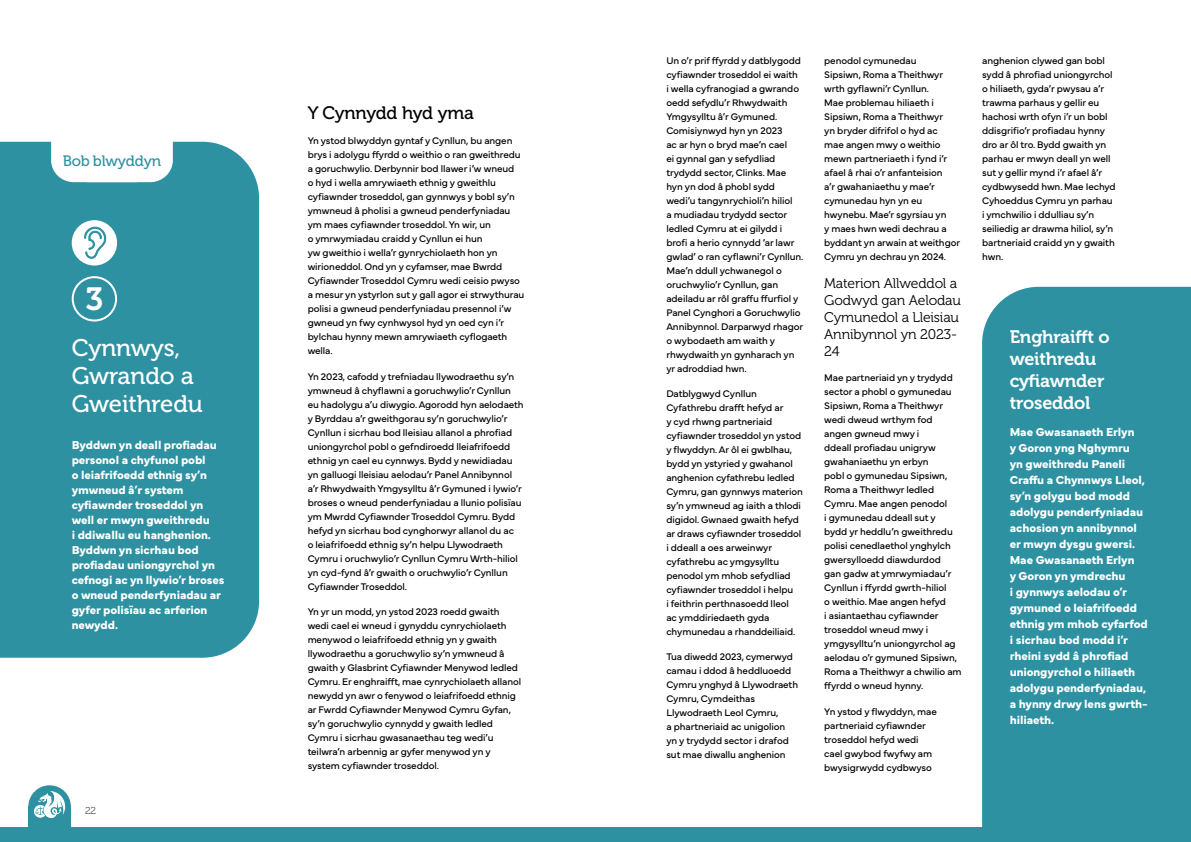
<style>
.page{position:relative;width:1191px;height:842px;background:#fff}
.page>*{position:absolute;margin:0;border:0;box-sizing:border-box;transform-origin:0 0}
.t1{font:32px "Museo 700";color:#fff}
.t2{font:24px/28px "Museo 500";letter-spacing:-.005em;color:#fff}
.t3{font:18px/22px "Museo 700";letter-spacing:-.01em;color:#fff}
.t4{font:18px "Museo 500";letter-spacing:-.01em;color:#000}
.t5{font:15px "Museo 500";letter-spacing:-.01em;color:#2d91a1}
.t6{font:14px/17px "Museo 300";letter-spacing:-.01em;color:#000}
.t7{font:700 12px/16px "Mundial";letter-spacing:-.01em;color:#fff}
.t8{font:10px/14px "Mundial";letter-spacing:-.01em;color:#000}
.t9{font:10px "Museo 100";color:#000}
</style>
<div class="page">
<div style="left:0;top:828px;width:595px;height:14px;background:#2d91a1"></div>
<div style="left:28px;top:806px;width:43px;height:36px;background:#2d91a1"></div>
<div style="left:28px;top:785px;width:43px;height:43px;background:#2d91a1;border-radius:50%"></div>
<svg style="left:34px;top:791px;width:31px;height:28px"></svg>
<div style="left:982px;top:287px;width:209px;height:541px;background:#2d91a1"></div>
<div style="left:595px;top:828px;width:596px;height:14px;background:#2d91a1"></div>
<div style="left:0;top:142px;width:259px;height:516px;background:#2d91a1"></div>
<div style="left:72px;top:276px;width:45px;height:45px;border:2px solid #fff;border-radius:50%"></div>
<div style="left:72px;top:220px;width:45px;height:46px;background:#fff;border-radius:50%"></div>
<svg style="left:84px;top:226px;width:22px;height:33px"></svg>
<svg style="left:51px;top:142px;width:122px;height:40px"></svg>
<h3 class="t5" style="left:63px;top:152px;width:100px">Bob blwyddyn</h3>
<h3 class="t5" style="left:85px;top:152px;width:56px">We will:</h3>
<h1 class="t1" style="left:85px;top:281px;width:19px">3</h1>
<h2 class="t2" style="left:72px;top:334px;width:132px">Cynnwys,<br>Gwrando a<br>Gweithredu</h2>
<p class="t7" style="left:72px;top:436px;width:154px;line-height:15px">Byddwn yn deall profiadau personol a chyfunol pobl<br>o leiafrifoedd ethnig sy’n ymwneud â’r system cyfiawnder troseddol yn well er mwyn gweithredu<br>i ddiwallu eu hanghenion.<br>Byddwn yn sicrhau bod profiadau uniongyrchol yn cefnogi ac yn llywio’r broses o wneud penderfyniadau ar gyfer polisïau ac arferion newydd.</p>
<p class="t9" style="left:85px;top:805px;width:13px">22</p>
<h3 class="t4" style="left:308px;top:103px;width:168px">Y Cynnydd hyd yma</h3>
<p class="t8" style="left:308px;top:133px;width:218px">Yn ystod blwyddyn gyntaf y Cynllun, bu angen brys i adolygu ffyrdd o weithio o ran gweithredu a goruchwylio. Derbynnir bod llawer i’w wneud<br>o hyd i wella amrywiaeth ethnig y gweithlu cyfiawnder troseddol, gan gynnwys y bobl sy’n ymwneud â pholisi a gwneud penderfyniadau ym maes cyfiawnder troseddol. Yn wir, un<br>o ymrwymiadau craidd y Cynllun ei hun<br>yw gweithio i wella’r gynrychiolaeth hon yn wirioneddol. Ond yn y cyfamser, mae Bwrdd Cyfiawnder Troseddol Cymru wedi ceisio pwyso a mesur yn ystyrlon sut y gall agor ei strwythurau polisi a gwneud penderfyniadau presennol i’w gwneud yn fwy cynhwysol hyd yn oed cyn i’r bylchau hynny mewn amrywiaeth cyflogaeth wella.</p>
<p class="t8" style="left:308px;top:368px;width:217px">Yn 2023, cafodd y trefniadau llywodraethu sy’n ymwneud â chyflawni a goruchwylio’r Cynllun eu hadolygu a’u diwygio. Agorodd hyn aelodaeth y Byrddau a’r gweithgorau sy’n goruchwylio’r Cynllun i sicrhau bod lleisiau allanol a phrofiad uniongyrchol pobl o gefndiroedd lleiafrifoedd ethnig yn cael eu cynnwys. Bydd y newidiadau yn galluogi lleisiau aelodau’r Panel Annibynnol a’r Rhwydwaith Ymgysylltu â’r Gymuned i lywio’r broses o wneud penderfyniadau a llunio polisïau ym Mwrdd Cyfiawnder Troseddol Cymru. Bydd hefyd yn sicrhau bod cynghorwyr allanol du ac<br>o leiafrifoedd ethnig sy’n helpu Llywodraeth Cymru i oruchwylio’r Cynllun Cymru Wrth-hiliol yn cyd-fynd â’r gwaith o oruchwylio’r Cynllun Cyfiawnder Troseddol.</p>
<p class="t8" style="left:308px;top:604px;width:215px">Yn yr un modd, yn ystod 2023 roedd gwaith wedi cael ei wneud i gynyddu cynrychiolaeth menywod o leiafrifoedd ethnig yn y gwaith llywodraethu a goruchwylio sy’n ymwneud â gwaith y Glasbrint Cyfiawnder Menywod ledled Cymru. Er enghraifft, mae cynrychiolaeth allanol newydd yn awr o fenywod o leiafrifoedd ethnig ar Fwrdd Cyfiawnder Menywod Cymru Gyfan, sy’n goruchwylio cynnydd y gwaith ledled Cymru i sicrhau gwasanaethau teg wedi’u teilwra’n arbennig ar gyfer menywod yn y system cyfiawnder troseddol.</p>
<p class="t8" style="left:666px;top:52px;width:138px">Un o’r prif ffyrdd y datblygodd cyfiawnder troseddol ei waith<br>i wella cyfranogiad a gwrando oedd sefydlu’r Rhwydwaith<br>Ymgysylltu â’r Gymuned.<br>Comisiynwyd hyn yn 2023<br>ac ar hyn o bryd mae’n cael<br>ei gynnal gan y sefydliad trydydd sector, Clinks. Mae hyn yn dod â phobl sydd wedi’u tangynrychioli’n hiliol<br>a mudiadau trydydd sector ledled Cymru at ei gilydd i brofi a herio cynnydd ‘ar lawr gwlad’ o ran cyflawni’r Cynllun.<br>Mae’n ddull ychwanegol o oruchwylio’r Cynllun, gan adeiladu ar rôl graffu ffurfiol y<br>Panel Cynghori a Goruchwylio<br>Annibynnol. Darparwyd rhagor o wybodaeth am waith y rhwydwaith yn gynharach yn yr adroddiad hwn.</p>
<p class="t8" style="left:666px;top:386px;width:138px">Datblygwyd Cynllun<br>Cyfathrebu drafft hefyd ar<br>y cyd rhwng partneriaid cyfiawnder troseddol yn ystod y flwyddyn. Ar ôl ei gwblhau, bydd yn ystyried y gwahanol anghenion cyfathrebu ledled<br>Cymru, gan gynnwys materion sy’n ymwneud ag iaith a thlodi digidol. Gwnaed gwaith hefyd ar draws cyfiawnder troseddol i ddeall a oes arweinwyr cyfathrebu ac ymgysylltu penodol ym mhob sefydliad cyfiawnder troseddol i helpu<br>i feithrin perthnasoedd lleol<br>ac ymddiriedaeth gyda chymunedau a rhanddeiliaid.</p>
<p class="t8" style="left:666px;top:649px;width:133px">Tua diwedd 2023, cymerwyd camau i ddod â heddluoedd<br>Cymru ynghyd â Llywodraeth<br>Cymru, Cymdeithas<br>Llywodraeth Leol Cymru,<br>a phartneriaid ac unigolion yn y trydydd sector i drafod sut mae diwallu anghenion</p>
<p class="t8" style="left:824px;top:52px;width:137px">penodol cymunedau<br>Sipsiwn, Roma a Theithwyr wrth gyflawni’r Cynllun.<br>Mae problemau hiliaeth i<br>Sipsiwn, Roma a Theithwyr<br>yn bryder difrifol o hyd ac<br>mae angen mwy o weithio mewn partneriaeth i fynd i’r afael â rhai o’r anfanteision<br>a’r gwahaniaethu y mae’r cymunedau hyn yn eu hwynebu. Mae’r sgyrsiau yn<br>y maes hwn wedi dechrau a byddant yn arwain at weithgor<br>Cymru yn dechrau yn 2024.</p>
<h3 class="t6" style="left:824px;top:275px;width:138px">Materion Allweddol a<br>Godwyd gan Aelodau<br>Cymunedol a Lleisiau<br>Annibynnol yn 2023-<br>24</h3>
<p class="t8" style="left:824px;top:370px;width:139px">Mae partneriaid yn y trydydd sector a phobl o gymunedau<br>Sipsiwn, Roma a Theithwyr wedi dweud wrthym fod angen gwneud mwy i<br>ddeall profiadau unigryw gwahaniaethu yn erbyn<br>pobl o gymunedau Sipsiwn,<br>Roma a Theithwyr ledled<br>Cymru. Mae angen penodol<br>i gymunedau ddeall sut y<br>bydd yr heddlu’n gweithredu polisi cenedlaethol ynghylch gwersylloedd diawdurdod<br>gan gadw at ymrwymiadau’r<br>Cynllun i ffyrdd gwrth-hiliol<br>o weithio. Mae angen hefyd<br>i asiantaethau cyfiawnder troseddol wneud mwy i ymgysylltu’n uniongyrchol ag aelodau o’r gymuned Sipsiwn,<br>Roma a Theithwyr a chwilio am ffyrdd o wneud hynny.</p>
<p class="t8" style="left:824px;top:703px;width:114px">Yn ystod y flwyddyn, mae partneriaid cyfiawnder troseddol hefyd wedi cael gwybod fwyfwy am bwysigrwydd cydbwyso</p>
<p class="t8" style="left:982px;top:52px;width:135px">anghenion clywed gan bobl sydd â phrofiad uniongyrchol o hiliaeth, gyda’r pwysau a’r trawma parhaus y gellir eu hachosi wrth ofyn i’r un bobl ddisgrifio’r profiadau hynny dro ar ôl tro. Bydd gwaith yn parhau er mwyn deall yn well sut y gellir mynd i’r afael â’r cydbwysedd hwn. Mae Iechyd<br>Cyhoeddus Cymru yn parhau i ymchwilio i ddulliau sy’n seiliedig ar drawma hiliol, sy’n bartneriaid craidd yn y gwaith hwn.</p>
<h3 class="t3" style="left:1009px;top:326px;width:101px">Enghraifft o weithredu cyfiawnder troseddol</h3>
<p class="t7" style="left:1009px;top:423px;width:139px">Mae Gwasanaeth Erlyn<br>y Goron yng Nghymru<br>yn gweithredu Paneli<br>Craffu a Chynnwys Lleol, sy’n golygu bod modd adolygu penderfyniadau achosion yn annibynnol er mwyn dysgu gwersi.<br>Mae Gwasanaeth Erlyn<br>y Goron yn ymdrechu<br>i gynnwys aelodau o’r gymuned o leiafrifoedd ethnig ym mhob cyfarfod i sicrhau bod modd i’r rheini sydd â phrofiad uniongyrchol o hiliaeth adolygu penderfyniadau, a hynny drwy lens gwrth&shy;hiliaeth.</p>
</div>
